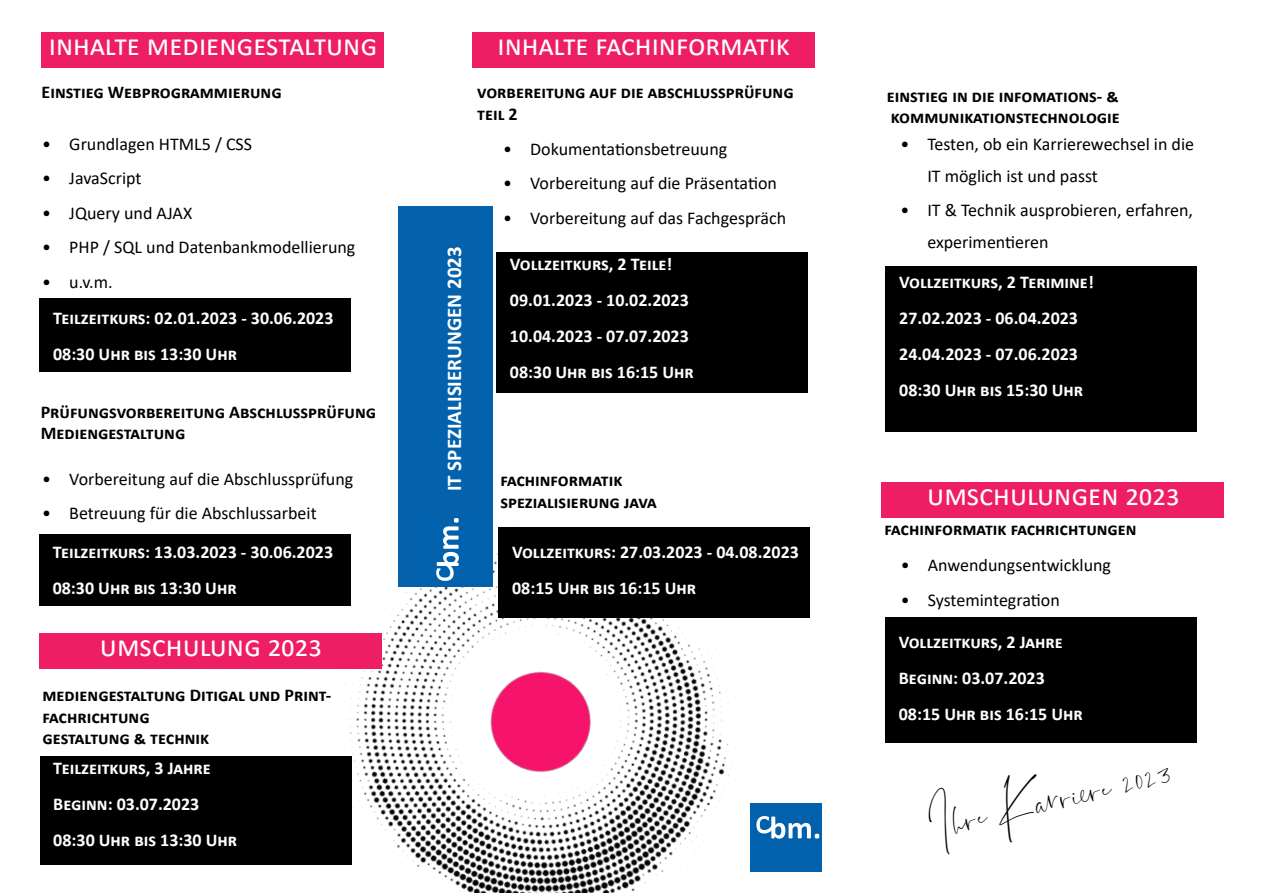
<style>
.page{position:relative;width:1263px;height:893px;background:#fff}
.page>*{position:absolute;margin:0;border:0;box-sizing:border-box;transform-origin:0 0}
.t1{font:30px "Calibri";color:#fff}
.t2{font:24px "Santorini";color:#000}
.überschrift{font:700 21px "Calibri";color:#fff}
.zeiten{font:700 18px/36px "Calibri";color:#fff}
.t3{font:18px/31.5px "Calibri";color:#000}
.t4{font:700 18px/21.6px "Calibri";color:#000}
</style>
<div class="page">
<img style="left:257px;top:527px;width:547px;height:366px">
<div style="left:398px;top:207px;width:95px;height:380px;background:#0462ac"></div>
<div style="left:41px;top:32px;width:342px;height:36px;background:#ee1e64"></div>
<div style="left:472px;top:32px;width:342px;height:36px;background:#ee1e64"></div>
<div style="left:750px;top:803px;width:72px;height:69px;background:#0161ac"></div>
<svg style="left:756px;top:816px;width:63px;height:23px"></svg>
<div style="left:40px;top:298px;width:311px;height:74px;background:#000"></div>
<div style="left:39px;top:534px;width:312px;height:72px;background:#000"></div>
<svg style="left:436px;top:518px;width:23px;height:63px"></svg>
<div style="left:496px;top:252px;width:312px;height:140px;background:#000"></div>
<div style="left:499px;top:527px;width:311px;height:90px;background:#000"></div>
<div style="left:886px;top:266px;width:311px;height:166px;background:#000"></div>
<div style="left:882px;top:482px;width:342px;height:36px;background:#ee1e64"></div>
<div style="left:885px;top:617px;width:312px;height:125px;background:#000"></div>
<div style="left:40px;top:756px;width:311px;height:108px;background:#000"></div>
<div style="left:39px;top:633px;width:342px;height:36px;background:#ee1e64"></div>
<p class="t1" style="left:49px;top:24px;width:330px">Inhalte Mediengestaltung</p>
<p class="t1" style="left:497px;top:24px;width:291px">I nhalte Fachinformatik</p>
<p class="t4" style="left:42px;top:81px;width:242px">Einstieg Webprogrammierung</p>
<p class="t4" style="left:477px;top:81px;width:318px">vorbereitung auf die abschlussprüfung teil 2</p>
<p class="t3" style="left:42px;top:128px;width:211px">• Grundlagen HTML5 / CSS</p>
<p class="t3" style="left:42px;top:162px;width:101px">• JavaScript</p>
<p class="t3" style="left:42px;top:197px;width:152px">• JQuery und AJAX</p>
<p class="t3" style="left:42px;top:231px;width:315px">• PHP / SQL und Datenbankmodellierung</p>
<p class="t3" style="left:42px;top:266px;width:72px">• u.v.m.</p>
<p class="zeiten" style="left:53px;top:300px;width:282px">Teilzeitkurs: 02.01.2023 - 30.06.2023</p>
<p class="zeiten" style="left:53px;top:336px;width:185px">08:30 Uhr bis 13:30 Uhr</p>
<p class="t4" style="left:41px;top:401px;width:337px">Prüfungsvorbereitung Abschlussprüfung<br>Mediengestaltung</p>
<p class="t3" style="left:42px;top:462px;width:313px">• Vorbereitung auf die Abschlussprüfung</p>
<p class="t3" style="left:42px;top:497px;width:276px">• Betreuung für die Abschlussarbeit</p>
<p class="zeiten" style="left:53px;top:534px;width:282px">Teilzeitkurs: 13.03.2023 - 30.06.2023</p>
<p class="zeiten" style="left:53px;top:570px;width:185px">08:30 Uhr bis 13:30 Uhr</p>
<p class="t1" style="left:100px;top:625px;width:68px">UMSCHULUNG</p>
<p class="t1" style="left:268px;top:625px;width:56px">2023</p>
<p class="t4" style="left:43px;top:684px;width:290px">mediengestaltung Ditigal und Print&shy;fachrichtung<br>gestaltung &amp; technik</p>
<p class="zeiten" style="left:53px;top:750px;width:159px">Teilzeitkurs, 3 Jahre</p>
<p class="zeiten" style="left:53px;top:786px;width:148px">Beginn: 03.07.2023</p>
<p class="zeiten" style="left:53px;top:822px;width:185px">08:30 Uhr bis 13:30 Uhr</p>
<p class="t3" style="left:503px;top:132px;width:226px">• Dokumentationsbetreuung</p>
<p class="t3" style="left:503px;top:167px;width:275px">• Vorbereitung auf die Präsentation</p>
<p class="t3" style="left:503px;top:201px;width:284px">• Vorbereitung auf das Fachgespräch</p>
<p class="überschrift" style="left:439px;top:491px;width:246px;rotate:-90deg">IT SPEZIALISIERUNGEN 2023</p>
<p class="zeiten" style="left:510px;top:246px;width:180px">Vollzeitkurs, 2 Teile!<br>09.01.2023 - 10.02.2023</p>
<p class="zeiten" style="left:510px;top:318px;width:180px">10.04.2023 - 07.07.2023</p>
<p class="zeiten" style="left:510px;top:354px;width:185px">08:30 Uhr bis 16:15 Uhr</p>
<p class="t4" style="left:500px;top:469px;width:158px">fachinformatik spezialisierung java</p>
<p class="zeiten" style="left:512px;top:534px;width:288px">Vollzeitkurs: 27.03.2023 - 04.08.2023</p>
<p class="zeiten" style="left:512px;top:570px;width:185px">08:15 Uhr bis 16:15 Uhr</p>
<p class="t4" style="left:887px;top:85px;width:235px">einstieg in die infomations- &amp; kommunikationstechnologie</p>
<p class="t3" style="left:927px;top:128px;width:268px;text-indent:-27px">• Testen, ob ein Karrierewechsel in die<br>IT möglich ist und passt</p>
<p class="t3" style="left:927px;top:194px;width:267px;text-indent:-27px">• IT &amp; Technik ausprobieren, erfahren, experimentieren</p>
<p class="zeiten" style="left:899px;top:264px;width:196px">Vollzeitkurs, 2 Terimine!<br>27.02.2023 - 06.04.2023</p>
<p class="zeiten" style="left:899px;top:336px;width:180px">24.04.2023 - 07.06.2023</p>
<p class="zeiten" style="left:899px;top:372px;width:185px">08:30 Uhr bis 15:30 Uhr</p>
<p class="t1" style="left:927px;top:474px;width:68px">UMSCHULUNGEN</p>
<p class="t1" style="left:1125px;top:474px;width:56px">2023</p>
<p class="t4" style="left:884px;top:518px;width:254px">fachinformatik fachrichtungen</p>
<p class="t3" style="left:901px;top:549px;width:212px">• Anwendungsentwicklung</p>
<p class="t3" style="left:901px;top:583px;width:161px">• Systemintegration</p>
<p class="zeiten" style="left:899px;top:624px;width:165px">Vollzeitkurs, 2 Jahre</p>
<p class="zeiten" style="left:899px;top:660px;width:148px">Beginn: 03.07.2023</p>
<p class="zeiten" style="left:899px;top:696px;width:185px">08:15 Uhr bis 16:15 Uhr</p>
<p class="t2" style="left:925px;top:811px;width:249px;rotate:-13deg">Ihre Kar rie re 2023</p>
</div>
